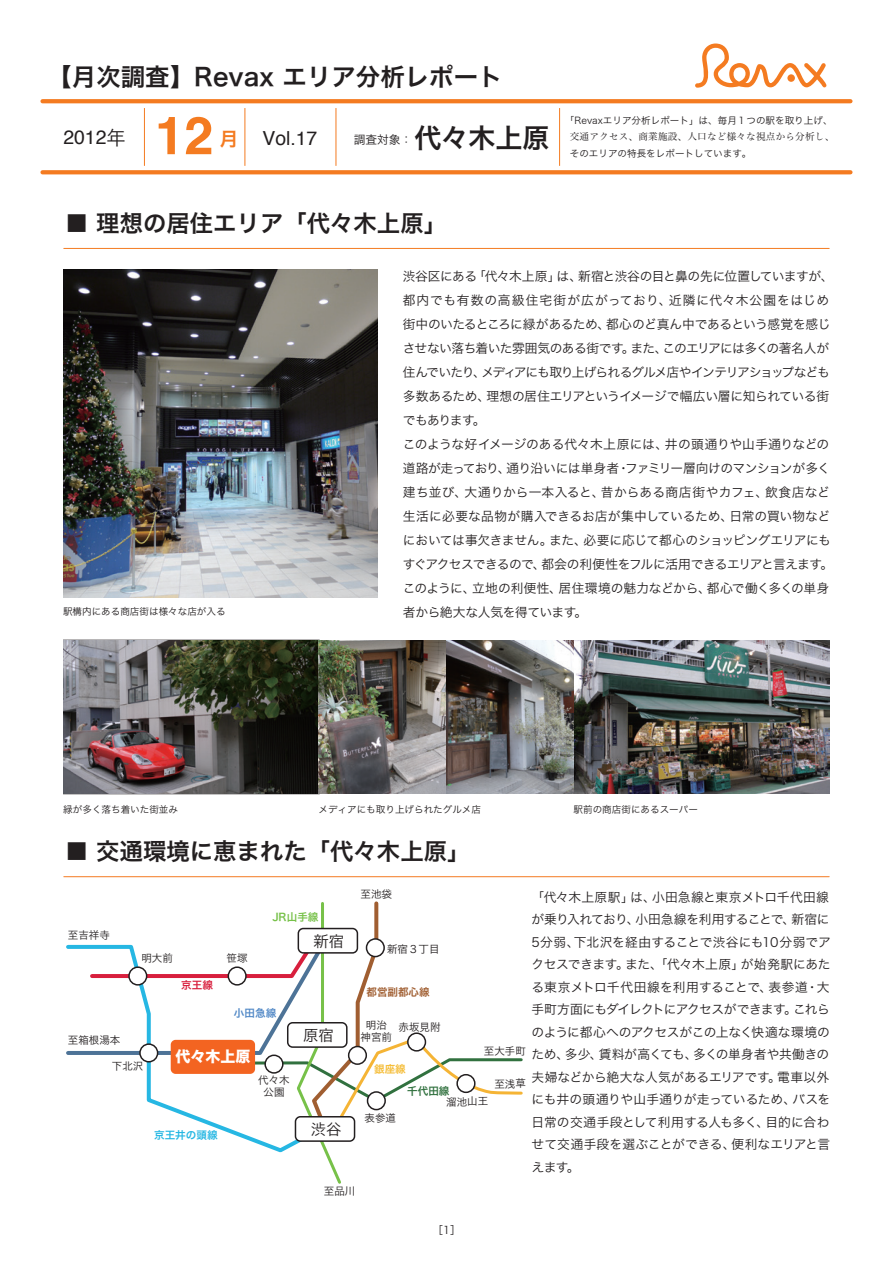
<style>
.page{position:relative;width:893px;height:1263px;background:#fff}
.page>*{position:absolute;margin:0;border:0;box-sizing:border-box;transform-origin:0 0}
.t1{font:700 52.5px "Helvetica";color:#f47b21}
.t2{font:27px "Hira Kaku Pro W6";color:#231f20}
.t3{font:24.45px "Hira Kaku Pro W6";color:#231f20}
.t4{font:23.4px "Hira Kaku Pro W6";color:#231f20}
.t5{font:19.35px "Helvetica";color:#231f20}
.t6{font:15.3px "Hira Kaku Pro W3";color:#231f20}
.t7{font:15px "Hira Kaku Std N W8";color:#fff}
.t8{font:12.75px/24px "Hira Kaku Pro W3";letter-spacing:-.025em;color:#231f20}
.t9{font:11.7px "Hira Kaku Pro W3";color:#231f20}
.t10{font:10.65px "Hira Kaku Pro W6";color:#26b7e3}
.t11{font:10.65px "Hira Kaku Pro W6";color:#77c149}
.t12{font:10.65px "Hira Kaku Pro W6";color:#5188c6}
.t13{font:10.65px "Hira Kaku Pro W6";color:#31713f}
.t14{font:10.65px "Hira Kaku Pro W3";color:#231f20}
.t15{font:10.65px "Hira Kaku Pro W6";color:#d81f3d}
.t16{font:10.5px/12.6px "Hira Kaku Pro W3";color:#231f20;text-align:center}
.t17{font:10.5px "Hira Kaku Pro W6";color:#a05e31}
.t18{font:9.6px "Hira Kaku Pro W3";color:#231f20}
.t19{font:9.6px "Hira Min Pro N W3";letter-spacing:.025em;color:#231f20}
.s1{font-family:"Hira Kaku Pro W3"}
.s2{font-family:"Hira Kaku Pro W6";font-size:19.05px;color:#f47b21}
</style>
<div class="page">
<img style="left:63px;top:270px;width:315px;height:327px">
<svg style="left:695px;top:44px;width:131px;height:44px"></svg>
<svg style="left:43px;top:99px;width:807px;height:4px;background:#f47e26"></svg>
<svg style="left:43px;top:170px;width:807px;height:4px;background:#f4802a"></svg>
<hr style="left:64px;top:248px;width:765px;height:1px;background:#f47b21">
<hr style="left:244px;top:108px;width:1px;height:58px;background:#f47b21">
<hr style="left:144px;top:108px;width:1px;height:58px;background:#f47b21">
<hr style="left:336px;top:108px;width:1px;height:58px;background:#f47b21">
<hr style="left:559px;top:108px;width:1px;height:58px;background:#f47b21">
<hr style="left:64px;top:876px;width:765px;height:1px;background:#f47b21">
<img style="left:64px;top:640px;width:765px;height:153px">
<svg style="left:66px;top:901px;width:457px;height:283px"></svg>
<h3 class="t3" style="left:47px;top:55px;width:457px">【月次調査】Revax エリア分析レポート</h3>
<h3 class="t5" style="left:63px;top:122px;width:64px">2012<span class="s1">年</span></h3>
<h1 class="t1" style="left:155px;top:93px;width:60px">12</h1>
<p class="t9" style="left:354px;top:129px;width:60px">調査対象：</p>
<h2 class="t2" style="left:414px;top:114px;width:136px">代々木上原</h2>
<h3 class="t5" style="left:220px;top:124px;width:99px"><span class="s2">月</span> Vol.17</h3>
<h3 class="t4" style="left:65px;top:202px;width:383px">■ 理想の居住エリア「代々木上原」</h3>
<p class="t18" style="left:565px;top:112px;width:269px">「Revaxエリア分析レポート」は、毎月１つの駅を取り上げ、</p>
<p class="t19" style="left:570px;top:129px;width:266px">交通アクセス、商業施設、人口など様々な視点から分析し、</p>
<p class="t18" style="left:570px;top:145px;width:183px">そのエリアの特長をレポートしています。</p>
<p class="t18" style="left:63px;top:603px;width:164px">駅構内にある商店街は様々な店が入る</p>
<p class="t8" style="left:403px;top:263px;width:432px">渋谷区にある「代々木上原」は、新宿と渋谷の目と鼻の先に位置していますが、都内でも有数の高級住宅街が広がっており、近隣に代々木公園をはじめ街中のいたるところに緑があるため、都心のど真ん中であるという感覚を感じさせない落ち着いた雰囲気のある街です。また、このエリアには多くの著名人が住んでいたり、メディアにも取り上げられるグルメ店やインテリアショップなども多数あるため、理想の居住エリアというイメージで幅広い層に知られている街でもあります。<br>このような好イメージのある代々木上原には、井の頭通りや山手通りなどの道路が走っており、通り沿いには単身者・ファミリー層向けのマンションが多く建ち並び、大通りから一本入ると、昔からある商店街やカフェ、飲食店など生活に必要な品物が購入できるお店が集中しているため、日常の買い物などにおいては事欠きません。また、必要に応じて都心のショッピングエリアにもすぐアクセスできるので、都会の利便性をフルに活用できるエリアと言えます。このように、立地の利便性、居住環境の魅力などから、都心で働く多くの単身者から絶大な人気を得ています。</p>
<p class="t18" style="left:63px;top:800px;width:116px">緑が多く落ち着いた街並み</p>
<p class="t18" style="left:318px;top:800px;width:164px">メディアにも取り上げられたグルメ店</p>
<p class="t18" style="left:574px;top:800px;width:126px">駅前の商店街にあるスーパー</p>
<h3 class="t4" style="left:65px;top:830px;width:407px">■ 交通環境に恵まれた「代々木上原」</h3>
<p class="t16" style="left:68px;top:928px;width:43px">至吉祥寺</p>
<p class="t16" style="left:68px;top:1033px;width:54px">至箱根湯本</p>
<p class="t11" style="left:272px;top:907px;width:48px">JR山手線</p>
<p class="t16" style="left:141px;top:951px;width:33px">明大前</p>
<p class="t16" style="left:227px;top:951px;width:22px">笹塚</p>
<p class="t15" style="left:181px;top:976px;width:33px">京王線</p>
<p class="t12" style="left:234px;top:1003px;width:44px">小田急線</p>
<p class="t6" style="left:314px;top:927px;width:32px">新宿</p>
<p class="t6" style="left:303px;top:1022px;width:32px">原宿</p>
<p class="t16" style="left:112px;top:1059px;width:33px">下北沢</p>
<p class="t7" style="left:175px;top:1048px;width:76px">代々木上原</p>
<p class="t16" style="left:258px;top:1072px;width:33px">代々木公園</p>
<p class="t10" style="left:154px;top:1126px;width:65px">京王井の頭線</p>
<p class="t6" style="left:311px;top:1116px;width:32px">渋谷</p>
<p class="t16" style="left:361px;top:887px;width:33px">至池袋</p>
<p class="t8" style="left:531px;top:885px;width:301px;line-height:22.5px">「代々木上原駅」は、小田急線と東京メトロ千代田線が乗り入れており、小田急線を利用することで、新宿に<br>5分弱、下北沢を経由することで渋谷にも10分弱でアクセスできます。また、「代々木上原」が始発駅にあたる東京メトロ千代田線を利用することで、表参道・大手町方面にもダイレクトにアクセスができます。これらのように都心へのアクセスがこの上なく快適な環境のため、多少、賃料が高くても、多くの単身者や共働きの夫婦などから絶大な人気があるエリアです。電車以外にも井の頭通りや山手通りが走っているため、バスを日常の交通手段として利用する人も多く、目的に合わせて交通手段を選ぶことができる、便利なエリアと言えます。</p>
<p class="t16" style="left:387px;top:941px;width:54px">新宿３丁目</p>
<p class="t17" style="left:367px;top:982px;width:64px">都営副都心線</p>
<p class="t16" style="left:399px;top:1020px;width:43px">赤坂見附</p>
<p class="t16" style="left:361px;top:1018px;width:33px">明治神宮前</p>
<p class="t16" style="left:484px;top:1044px;width:43px;rotate:-1deg">至大手町</p>
<p class="t13" style="left:407px;top:1081px;width:44px;rotate:-1deg">千代田線</p>
<p class="t16" style="left:446px;top:1095px;width:43px;rotate:-1deg">溜池山王</p>
<p class="t16" style="left:324px;top:1184px;width:33px">至品川</p>
<p class="t14" style="left:432px;top:1220px;width:30px">［1］</p>
</div>
